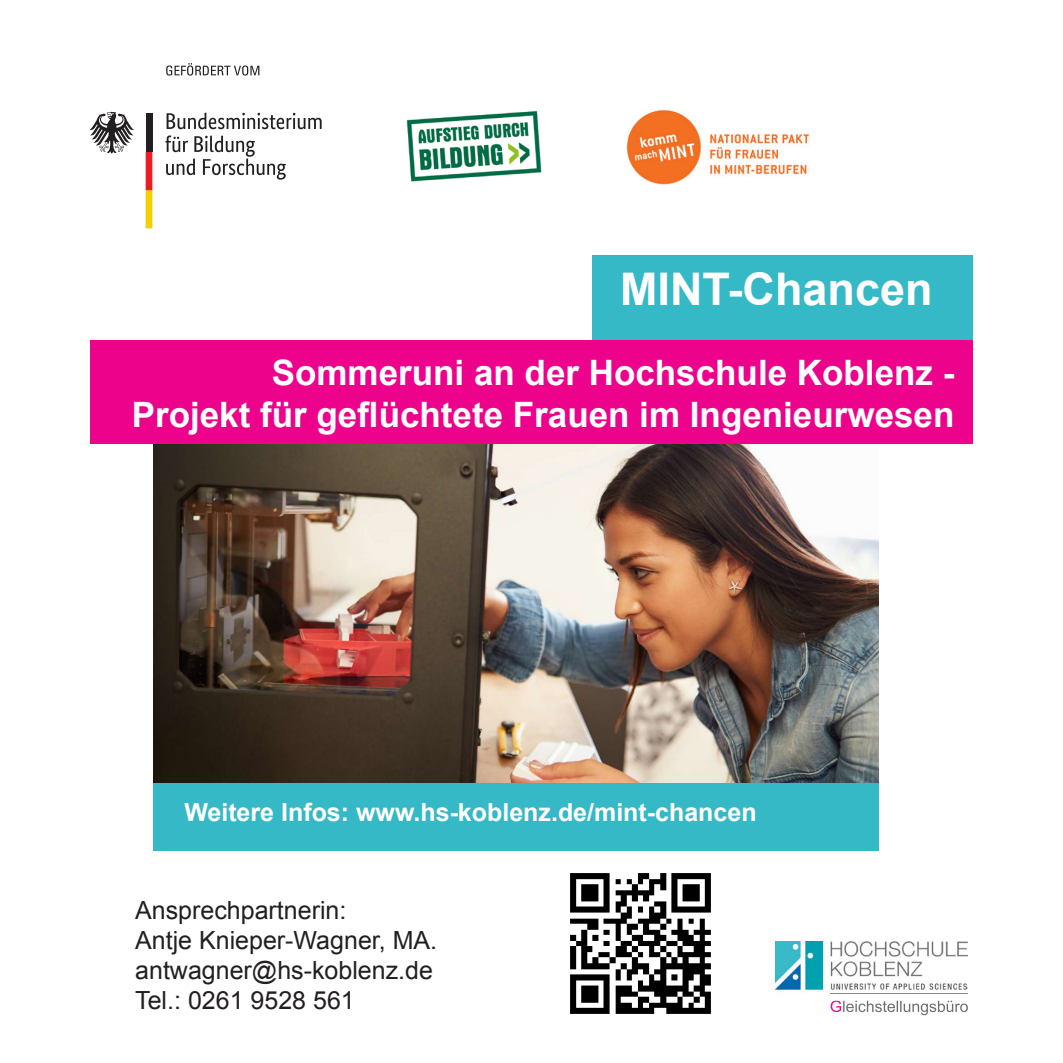
<style>
.page{position:relative;width:1063px;height:1063px;background:#fff}
.page>*{position:absolute;margin:0;border:0;box-sizing:border-box;transform-origin:0 0}
.t1{font:700 45px "Arial";color:#fff}
.t2{font:700 35px/42px "Arial";color:#fff;text-align:right}
.t3{font:25px/30px "Arial";color:#231f20}
.t4{font:700 25px "Arial";color:#fff}
</style>
<div class="page">
<div style="left:154px;top:782px;width:725px;height:69px;background:#36b9c7"></div>
<img style="left:570px;top:873px;width:141px;height:141px">
<img style="left:154px;top:444px;width:725px;height:338px">
<div style="left:90px;top:340px;width:883px;height:104px;background:#ed028c"></div>
<div style="left:593px;top:255px;width:380px;height:85px;background:#36b9c7"></div>
<svg style="left:165px;top:113px;width:157px;height:67px"></svg>
<svg style="left:146px;top:152px;width:6px;height:76px"></svg>
<svg style="left:89px;top:112px;width:45px;height:41px"></svg>
<div style="left:146px;top:114px;width:6px;height:38px;background:#231f20"></div>
<svg style="left:166px;top:63px;width:93px;height:13px"></svg>
<img style="left:406px;top:110px;width:136px;height:72px">
<img style="left:627px;top:110px;width:182px;height:75px">
<img style="left:776px;top:941px;width:192px;height:74px">
<img style="left:831px;top:1000px;width:137px;height:12px">
<img style="left:830px;top:993px;width:137px;height:1px">
<h1 class="t1" style="left:620px;top:259px;width:314px">MINT-Chancen</h1>
<h2 class="t2" style="left:132px;top:352px;width:824px">Sommeruni an der Hochschule Koblenz -<br>Projekt für geflüchtete Frauen im Ingenieurwesen</h2>
<p class="t4" style="left:184px;top:796px;width:574px">Weitere Infos: www.hs-koblenz.de/mint-chancen</p>
<p class="t3" style="left:135px;top:896px;width:304px">Ansprechpartnerin:<br>Antje Knieper-Wagner, MA. antwagner@hs-koblenz.de<br>Tel.: 0261 9528 561</p>
</div>
